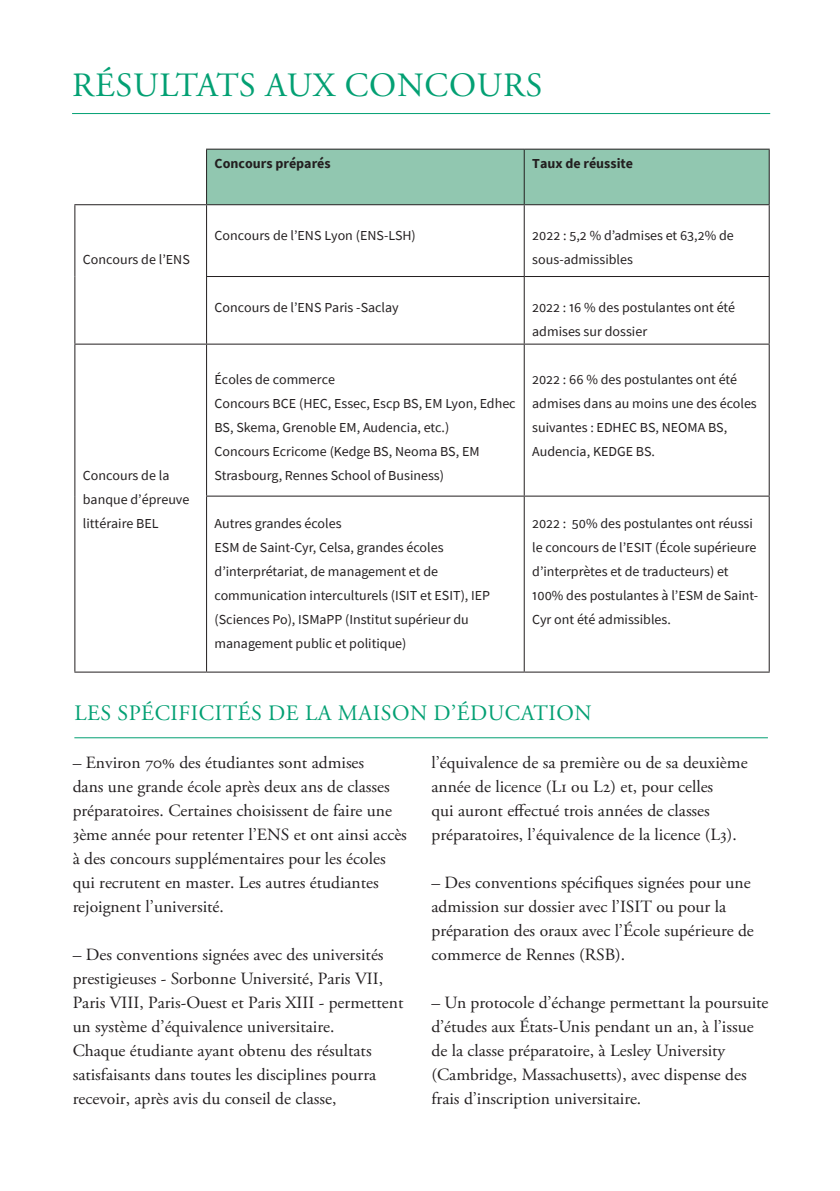
<style>
.page{position:relative;width:840px;height:1191px;background:#fff}
.page>*{position:absolute;margin:0;border:0;box-sizing:border-box;transform-origin:0 0}
.t1{font:34px "Adobe Garamond Pro";letter-spacing:.025em;color:#03a073}
.t2{font:22px "Adobe Garamond Pro";letter-spacing:.025em;color:#03a073}
.t3{font:17.2px/24px "Adobe Garamond Pro";color:#231f20}
.t4{font:13.8px/24px "Source Sans Pro";color:#231f20}
.t5{font:700 13.8px "Source Sans Pro";color:#231f20}
</style>
<div class="page">
<hr style="left:72px;top:113px;width:697px;height:1px;background:#03a073">
<div style="left:207px;top:150px;width:561px;height:54px;background:#91c7b0"></div>
<hr style="left:74px;top:671px;width:132px;height:1px;background:#231f20">
<hr style="left:206px;top:495px;width:318px;height:1px;background:#231f20">
<hr style="left:524px;top:495px;width:245px;height:1px;background:#231f20">
<hr style="left:206px;top:276px;width:318px;height:1px;background:#231f20">
<hr style="left:524px;top:276px;width:245px;height:1px;background:#231f20">
<hr style="left:523px;top:150px;width:1px;height:54px;background:#231f20">
<hr style="left:74px;top:345px;width:1px;height:151px;background:#231f20">
<hr style="left:74px;top:496px;width:1px;height:175px;background:#231f20">
<hr style="left:768px;top:345px;width:1px;height:150px;background:#231f20">
<hr style="left:768px;top:496px;width:1px;height:175px;background:#231f20">
<hr style="left:524px;top:671px;width:245px;height:1px;background:#231f20">
<hr style="left:74px;top:205px;width:1px;height:71px;background:#231f20">
<hr style="left:206px;top:205px;width:1px;height:71px;background:#231f20">
<hr style="left:74px;top:276px;width:1px;height:68px;background:#231f20">
<hr style="left:206px;top:277px;width:1px;height:67px;background:#231f20">
<hr style="left:74px;top:344px;width:132px;height:1px;background:#231f20">
<hr style="left:206px;top:149px;width:318px;height:1px;background:#231f20">
<hr style="left:524px;top:149px;width:245px;height:1px;background:#231f20">
<hr style="left:768px;top:150px;width:1px;height:54px;background:#231f20">
<hr style="left:206px;top:204px;width:318px;height:1px;background:#231f20">
<hr style="left:524px;top:204px;width:245px;height:1px;background:#231f20">
<hr style="left:206px;top:150px;width:1px;height:54px;background:#231f20">
<hr style="left:74px;top:204px;width:132px;height:1px;background:#231f20">
<hr style="left:206px;top:344px;width:318px;height:1px;background:#231f20">
<hr style="left:206px;top:345px;width:1px;height:150px;background:#231f20">
<hr style="left:523px;top:345px;width:1px;height:150px;background:#231f20">
<hr style="left:206px;top:496px;width:1px;height:175px;background:#231f20">
<hr style="left:523px;top:496px;width:1px;height:175px;background:#231f20">
<hr style="left:206px;top:671px;width:318px;height:1px;background:#231f20">
<hr style="left:523px;top:205px;width:1px;height:71px;background:#231f20">
<hr style="left:768px;top:205px;width:1px;height:71px;background:#231f20">
<hr style="left:523px;top:277px;width:1px;height:67px;background:#231f20">
<hr style="left:768px;top:277px;width:1px;height:67px;background:#231f20">
<hr style="left:524px;top:344px;width:245px;height:1px;background:#231f20">
<hr style="left:74px;top:737px;width:693px;height:1px;background:#03a073">
<h1 class="t1" style="left:72px;top:65px;width:471px">RÉSULTATS AUX CONCOURS</h1>
<p class="t4" style="left:83px;top:247px;width:108px">Concours de l’ENS</p>
<p class="t4" style="left:83px;top:463px;width:108px">Concours de la banque d’épreuve littéraire BEL</p>
<p class="t5" style="left:214px;top:154px;width:118px">Concours préparés</p>
<p class="t5" style="left:532px;top:154px;width:102px">Taux de réussite</p>
<p class="t4" style="left:214px;top:223px;width:203px">Concours de l’ENS Lyon (ENS-LSH)</p>
<p class="t4" style="left:532px;top:223px;width:203px">2022 : 5,2 % d’admises et 63,2% de sous-admissibles</p>
<p class="t4" style="left:214px;top:295px;width:186px">Concours de l’ENS Paris -Saclay</p>
<p class="t4" style="left:532px;top:295px;width:204px">2022 : 16 % des postulantes ont été admises sur dossier</p>
<p class="t4" style="left:214px;top:367px;width:302px">Écoles de commerce<br>Concours BCE (HEC, Essec, Escp BS, EM Lyon, Edhec BS, Skema, Grenoble EM, Audencia, etc.)<br>Concours Ecricome (Kedge BS, Neoma BS, EM Strasbourg, Rennes School of Business)</p>
<p class="t4" style="left:532px;top:367px;width:226px">2022 : 66 % des postulantes ont été admises dans au moins une des écoles suivantes : EDHEC BS, NEOMA BS,<br>Audencia, KEDGE BS.</p>
<p class="t4" style="left:214px;top:511px;width:277px">Autres grandes écoles<br>ESM de Saint-Cyr, Celsa, grandes écoles d’interprétariat, de management et de communication interculturels (ISIT et ESIT), IEP (Sciences Po), ISMaPP (Institut supérieur du management public et politique)</p>
<p class="t4" style="left:532px;top:511px;width:227px">2022 : 50% des postulantes ont réussi le concours de l’ESIT (École supérieure d’interprètes et de traducteurs) et 100% des postulantes à l’ESM de Saint-Cyr ont été admissibles.</p>
<p class="t2" style="left:74px;top:700px;width:518px">LES SPÉCIFICITÉS DE LA MAISON D’ÉDUCATION</p>
<p class="t3" style="left:73px;top:751px;width:335px">– Environ 70% des étudiantes sont admises<br>dans une grande école après deux ans de classes préparatoires. Certaines choisissent de faire une 3ème année pour retenter l’ENS et ont ainsi accès à des concours supplémentaires pour les écoles qui recrutent en master. Les autres étudiantes rejoignent l’université.</p>
<p class="t3" style="left:73px;top:943px;width:332px">– Des conventions signées avec des universités prestigieuses - Sorbonne Université, Paris VII, Paris VIII, Paris-Ouest et Paris XIII - permettent un système d’équivalence universitaire.<br>Chaque étudiante ayant obtenu des résultats satisfaisants dans toutes les disciplines pourra recevoir, après avis du conseil de classe,</p>
<p class="t3" style="left:431px;top:751px;width:317px">l’équivalence de sa première ou de sa deuxième année de licence (L1 ou L2) et, pour celles<br>qui auront effectué trois années de classes préparatoires, l’équivalence de la licence (L3).</p>
<p class="t3" style="left:431px;top:871px;width:324px">– Des conventions spécifiques signées pour une admission sur dossier avec l’ISIT ou pour la préparation des oraux avec l’École supérieure de commerce de Rennes (RSB).</p>
<p class="t3" style="left:431px;top:991px;width:338px">– Un protocole d’échange permettant la poursuite d’études aux États-Unis pendant un an, à l’issue de la classe préparatoire, à Lesley University (Cambridge, Massachusetts), avec dispense des frais d’inscription universitaire.</p>
</div>
